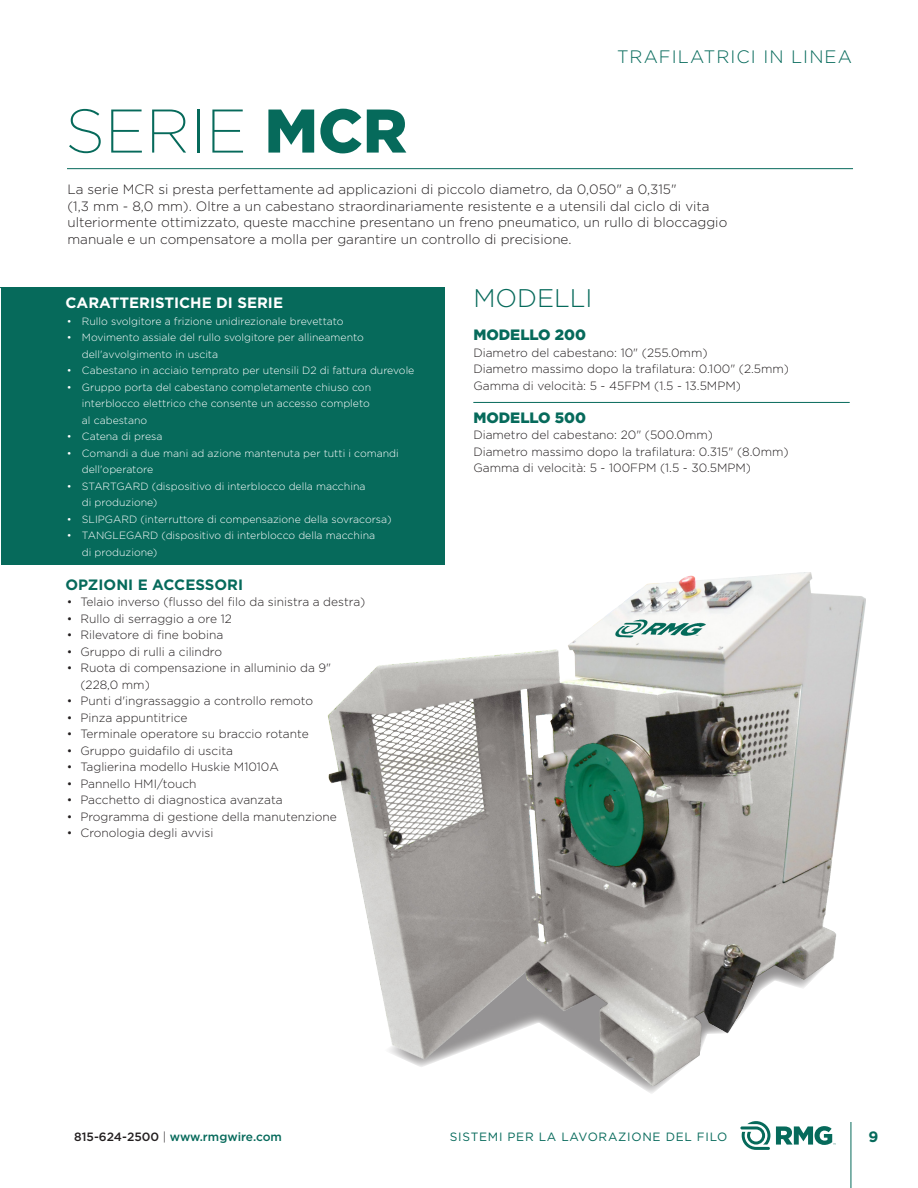
<style>
.page{position:relative;width:918px;height:1188px;background:#fff}
.page>*{position:absolute;margin:0;border:0;box-sizing:border-box;transform-origin:0 0}
.t1{font:200 61.5px "Gotham";color:#066a5b}
.t2{font:300 25.5px "Gotham";color:#066a5b}
.t3{font:300 18px "Gotham";letter-spacing:.06em;color:#066a5b}
.t4{font:700 15px "Gotham";color:#fff}
.t5{font:900 15px "Gotham";color:#066a5b}
.t6{font:700 15px "Gotham";color:#066a5b}
.t7{font:300 13.5px/16.5px "Gotham";color:#231f20}
.t8{font:300 12px/16.5px "Gotham";color:#231f20}
.t9{font:12px "Gotham";letter-spacing:.06em;color:#066a5b}
.t10{font:500 12px "Gotham";color:#066a5b}
.t11{font:300 10.5px/16.5px "Gotham";color:#fff}
.s1{font-weight:900}
.s2{color:#231f20}
.s3{font-weight:300;color:#231f20}
</style>
<div class="page">
<hr style="left:851px;top:1122px;width:1px;height:66px;background:#066a5b">
<svg style="left:776px;top:1126px;width:60px;height:19px"></svg>
<svg style="left:740px;top:1121px;width:30px;height:29px"></svg>
<div style="left:2px;top:287px;width:443px;height:277px;background:#066a5b"></div>
<hr style="left:67px;top:168px;width:786px;height:1px;background:#066a5b">
<hr style="left:473px;top:402px;width:377px;height:1px;background:#066a5b">
<img style="left:328px;top:573px;width:538px;height:513px">
<p class="t1" style="left:65px;top:93px;width:343px">SERIE <span class="s1">MCR</span></p>
<h3 class="t3" style="left:617px;top:45px;width:236px">TRAFILATRICI IN LINEA</h3>
<p class="t7" style="left:68px;top:181px;width:661px">La serie MCR si presta perfettamente ad applicazioni di piccolo diametro, da 0,050" a 0,315"<br>(1,3 mm - 8,0 mm). Oltre a un cabestano straordinariamente resistente e a utensili dal ciclo di vita ulteriormente ottimizzato, queste macchine presentano un freno pneumatico, un rullo di bloccaggio manuale e un compensatore a molla per garantire un controllo di precisione.</p>
<p class="t4" style="left:65px;top:293px;width:219px">CARATTERISTICHE DI SERIE</p>
<p class="t11" style="left:67px;top:313px;width:278px">• Rullo svolgitore a frizione unidirezionale brevettato</p>
<p class="t11" style="left:82px;top:329px;width:283px;text-indent:-15px">• Movimento assiale del rullo svolgitore per allineamento dell'avvolgimento in uscita</p>
<p class="t11" style="left:67px;top:362px;width:349px">• Cabestano in acciaio temprato per utensili D2 di fattura durevole</p>
<p class="t11" style="left:82px;top:379px;width:291px;text-indent:-15px">• Gruppo porta del cabestano completamente chiuso con interblocco elettrico che consente un accesso completo al cabestano</p>
<p class="t11" style="left:67px;top:428px;width:97px">• Catena di presa</p>
<p class="t11" style="left:82px;top:445px;width:318px;text-indent:-15px">• Comandi a due mani ad azione mantenuta per tutti i comandi dell'operatore</p>
<p class="t11" style="left:82px;top:478px;width:285px;text-indent:-15px">• STARTGARD (dispositivo di interblocco della macchina di produzione)</p>
<p class="t11" style="left:67px;top:511px;width:326px">• SLIPGARD (interruttore di compensazione della sovracorsa)</p>
<p class="t11" style="left:82px;top:527px;width:295px;text-indent:-15px">• TANGLEGARD (dispositivo di interblocco della macchina di produzione)</p>
<p class="t6" style="left:65px;top:575px;width:179px">OPZIONI E ACCESSORI</p>
<p class="t8" style="left:67px;top:594px;width:300px">• Telaio inverso (flusso del filo da sinistra a destra)</p>
<p class="t8" style="left:67px;top:610px;width:166px">• Rullo di serraggio a ore 12</p>
<p class="t8" style="left:67px;top:627px;width:158px">• Rilevatore di fine bobina</p>
<p class="t8" style="left:67px;top:643px;width:157px">• Gruppo di rulli a cilindro</p>
<p class="t8" style="left:80px;top:660px;width:252px;text-indent:-14px">• Ruota di compensazione in alluminio da 9" (228,0 mm)</p>
<p class="t8" style="left:67px;top:693px;width:248px">• Punti d'ingrassaggio a controllo remoto</p>
<p class="t8" style="left:67px;top:709px;width:122px">• Pinza appuntitrice</p>
<p class="t8" style="left:67px;top:726px;width:243px">• Terminale operatore su braccio rotante</p>
<p class="t8" style="left:67px;top:742px;width:168px">• Gruppo guidafilo di uscita</p>
<p class="t8" style="left:67px;top:759px;width:213px">• Taglierina modello Huskie M1010A</p>
<p class="t8" style="left:67px;top:775px;width:131px">• Pannello HMI/touch</p>
<p class="t8" style="left:67px;top:792px;width:217px">• Pacchetto di diagnostica avanzata</p>
<p class="t8" style="left:67px;top:808px;width:271px">• Programma di gestione della manutenzione</p>
<p class="t8" style="left:67px;top:825px;width:148px">• Cronologia degli avvisi</p>
<p class="t2" style="left:473px;top:282px;width:121px">MODELLI</p>
<p class="t5" style="left:473px;top:325px;width:114px">MODELLO 200</p>
<p class="t8" style="left:473px;top:344px;width:236px">Diametro del cabestano: 10" (255.0mm)</p>
<p class="t8" style="left:473px;top:361px;width:317px">Diametro massimo dopo la trafilatura: 0.100" (2.5mm)</p>
<p class="t8" style="left:473px;top:377px;width:269px">Gamma di velocità: 5 - 45FPM (1.5 - 13.5MPM)</p>
<p class="t5" style="left:473px;top:407px;width:114px">MODELLO 500</p>
<p class="t8" style="left:473px;top:427px;width:241px">Diametro del cabestano: 20" (500.0mm)</p>
<p class="t8" style="left:473px;top:443px;width:317px">Diametro massimo dopo la trafilatura: 0.315" (8.0mm)</p>
<p class="t8" style="left:473px;top:460px;width:279px">Gamma di velocità: 5 - 100FPM (1.5 - 30.5MPM)</p>
<p class="t10" style="left:74px;top:1129px;width:209px"><span class="s2">815-624-2500</span> <span class="s3">|</span> www.rmgwire.com</p>
<p class="t9" style="left:450px;top:1129px;width:279px">SISTEMI PER LA LAVORAZIONE DEL FILO</p>
<p class="t6" style="left:868px;top:1127px;width:11px">9</p>
</div>
